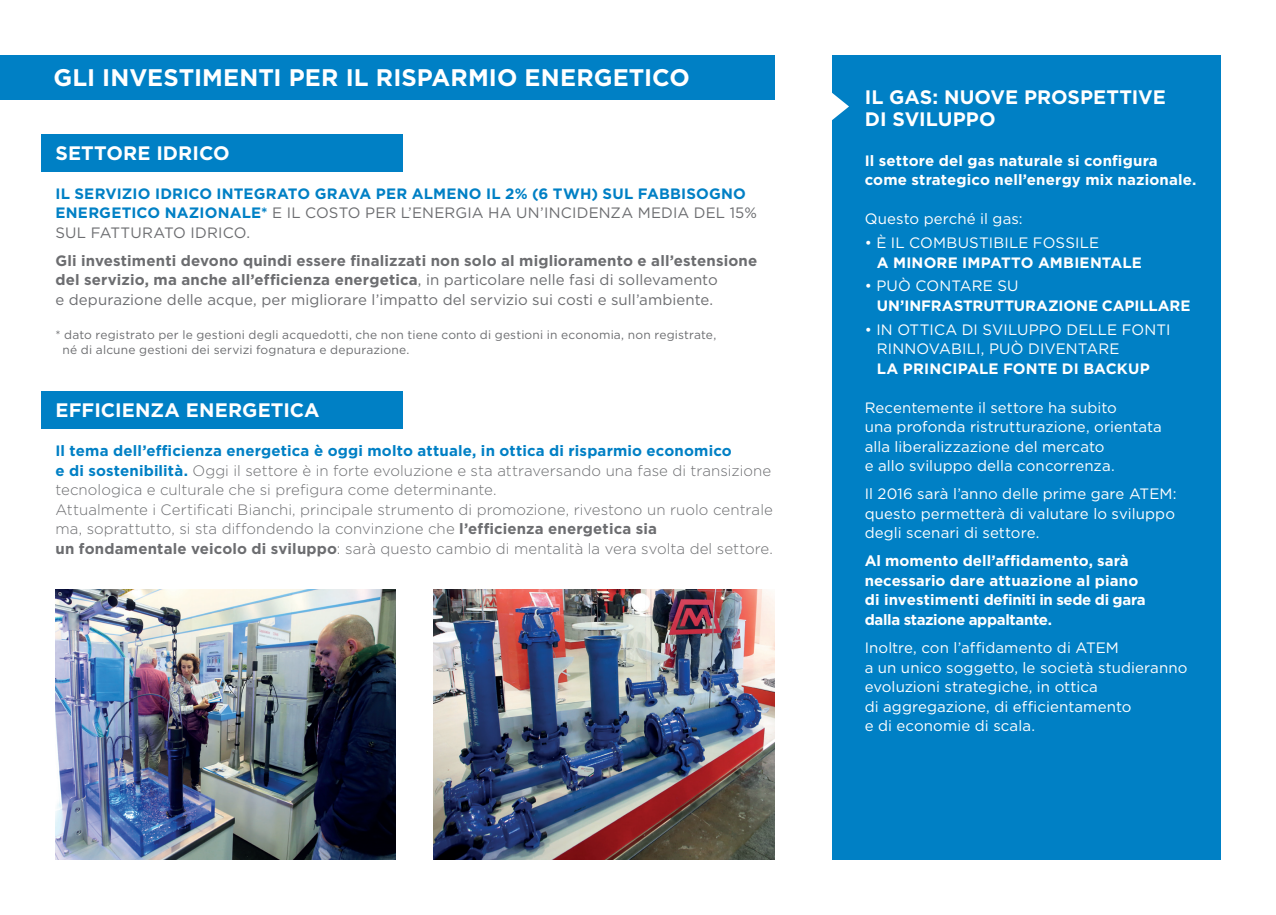
<style>
.page{position:relative;width:1276px;height:915px;background:#fff}
.page>*{position:absolute;margin:0;border:0;box-sizing:border-box;transform-origin:0 0}
.t1{font:700 24px "Gotham HTF";letter-spacing:.005em;color:#fff}
.t2{font:700 19.5px "Gotham HTF";letter-spacing:.005em;color:#fff}
.t3{font:15px/19.5px "Gotham HTF";letter-spacing:.005em;color:#fff}
.t4{font:300 15px/19.5px "Gotham HTF";letter-spacing:.005em;color:#6c6d70}
.t5{font:700 15px/19.5px "Gotham HTF";letter-spacing:.01em;color:#0080c5}
.t6{font:700 15px/19.5px "Gotham HTF";letter-spacing:.005em;color:#fff}
.t7{font:700 15px/19.5px "Gotham HTF";letter-spacing:.01em;color:#6c6d70}
.t8{font:15px "Gotham HTF";letter-spacing:.005em;color:#6c6d70}
.t9{font:700 15px "Gotham HTF";letter-spacing:-.02em;color:#fff}
.t10{font:700 15px "Gotham HTF";letter-spacing:-.025em;color:#fff}
.t11{font:12px "Gotham HTF";letter-spacing:.015em;color:#6c6d70}
.s1{font-weight:400;color:#6c6d70}
.s2{font-weight:400}
.s3{font-weight:700;color:#0080c5}
.s4{font-weight:700}
</style>
<div class="page">
<div style="left:42px;top:134px;width:361px;height:37px;background:#0080c5"></div>
<div style="left:0;top:55px;width:774px;height:45px;background:#0080c5"></div>
<div style="left:831px;top:55px;width:389px;height:804px;background:#0080c5"></div>
<svg style="left:831px;top:84px;width:18px;height:45px"></svg>
<div style="left:42px;top:391px;width:361px;height:37px;background:#0080c5"></div>
<img style="left:434px;top:589px;width:340px;height:270px">
<img style="left:56px;top:589px;width:340px;height:270px">
<p class="t1" style="left:53px;top:63px;width:638px">GLI INVESTIMENTI PER IL RISPARMIO ENERGETICO</p>
<p class="t2" style="left:55px;top:141px;width:176px">SETTORE IDRICO</p>
<p class="t5" style="left:55px;top:183px;width:703px">IL SERVIZIO IDRICO INTEGRATO GRAVA PER ALMENO IL 2% (6 TWH) SUL FABBISOGNO<br>ENERGETICO NAZIONALE* <span class="s1">E IL COSTO PER L’ENERGIA HA UN’INCIDENZA MEDIA DEL 15%<br>SUL FATTURATO IDRICO.</span></p>
<p class="t7" style="left:55px;top:250px;width:703px">Gli investimenti devono quindi essere finalizzati non solo al miglioramento e all’estensione del servizio, ma anche all’efficienza energetica<span class="s2">, in particolare nelle fasi di sollevamento</span></p>
<p class="t8" style="left:55px;top:291px;width:659px">e depurazione delle acque, per migliorare l’impatto del servizio sui costi e sull’ambiente.</p>
<p class="t11" style="left:55px;top:328px;width:662px">* dato registrato per le gestioni degli acquedotti, che non tiene conto di gestioni in economia, non registrate,</p>
<p class="t11" style="left:63px;top:343px;width:348px">né di alcune gestioni dei servizi fognatura e depurazione.</p>
<p class="t2" style="left:55px;top:399px;width:266px">EFFICIENZA ENERGETICA</p>
<p class="t5" style="left:55px;top:440px;width:678px">Il tema dell’efficienza energetica è oggi molto attuale, in ottica di risparmio economico</p>
<p class="t4" style="left:55px;top:460px;width:717px"><span class="s3">e di sostenibilità.</span> Oggi il settore è in forte evoluzione e sta attraversando una fase di transizione tecnologica e culturale che si prefigura come determinante.</p>
<p class="t4" style="left:55px;top:499px;width:719px">Attualmente i Certificati Bianchi, principale strumento di promozione, rivestono un ruolo centrale</p>
<p class="t4" style="left:55px;top:519px;width:603px">ma, soprattutto, si sta diffondendo la convinzione che <span class="s4">l’efficienza energetica sia</span></p>
<p class="t4" style="left:55px;top:538px;width:719px"><span class="s4">un fondamentale veicolo di sviluppo</span>: sarà questo cambio di mentalità la vera svolta del settore.</p>
<p class="t2" style="left:864px;top:86px;width:303px">IL GAS: NUOVE PROSPETTIVE</p>
<p class="t2" style="left:864px;top:108px;width:132px">DI SVILUPPO</p>
<p class="t6" style="left:864px;top:150px;width:295px">Il settore del gas naturale si configura</p>
<p class="t6" style="left:864px;top:170px;width:333px">come strategico nell’energy mix nazionale.</p>
<p class="t3" style="left:864px;top:209px;width:159px">Questo perché il gas:</p>
<p class="t3" style="left:864px;top:233px;width:236px">• È IL COMBUSTIBILE FOSSILE</p>
<p class="t6" style="left:876px;top:252px;width:267px">A MINORE IMPATTO AMBIENTALE</p>
<p class="t3" style="left:864px;top:276px;width:155px">• PUÒ CONTARE SU</p>
<p class="t6" style="left:876px;top:295px;width:315px">UN’INFRASTRUTTURAZIONE CAPILLARE</p>
<p class="t3" style="left:864px;top:319px;width:307px">• IN OTTICA DI SVILUPPO DELLE FONTI</p>
<p class="t3" style="left:876px;top:339px;width:244px">RINNOVABILI, PUÒ DIVENTARE</p>
<p class="t6" style="left:876px;top:358px;width:274px">LA PRINCIPALE FONTE DI BACKUP</p>
<p class="t3" style="left:864px;top:397px;width:254px">Recentemente il settore ha subito</p>
<p class="t3" style="left:864px;top:417px;width:299px">una profonda ristrutturazione, orientata</p>
<p class="t3" style="left:864px;top:436px;width:241px">alla liberalizzazione del mercato</p>
<p class="t3" style="left:864px;top:456px;width:251px">e allo sviluppo della concorrenza.</p>
<p class="t3" style="left:864px;top:484px;width:313px">Il 2016 sarà l’anno delle prime gare ATEM:</p>
<p class="t3" style="left:864px;top:503px;width:312px">questo permetterà di valutare lo sviluppo</p>
<p class="t3" style="left:864px;top:523px;width:176px">degli scenari di settore.</p>
<p class="t6" style="left:864px;top:551px;width:275px">Al momento dell’affidamento, sarà necessario dare attuazione al piano</p>
<p class="t9" style="left:864px;top:591px;width:282px">di investimenti definiti in sede di gara</p>
<p class="t10" style="left:864px;top:610px;width:189px">dalla stazione appaltante.</p>
<p class="t3" style="left:864px;top:637px;width:256px">Inoltre, con l’affidamento di ATEM</p>
<p class="t3" style="left:864px;top:657px;width:324px">a un unico soggetto, le società studieranno evoluzioni strategiche, in ottica</p>
<p class="t3" style="left:864px;top:696px;width:268px">di aggregazione, di efficientamento</p>
<p class="t3" style="left:864px;top:715px;width:172px">e di economie di scala.</p>
</div>
